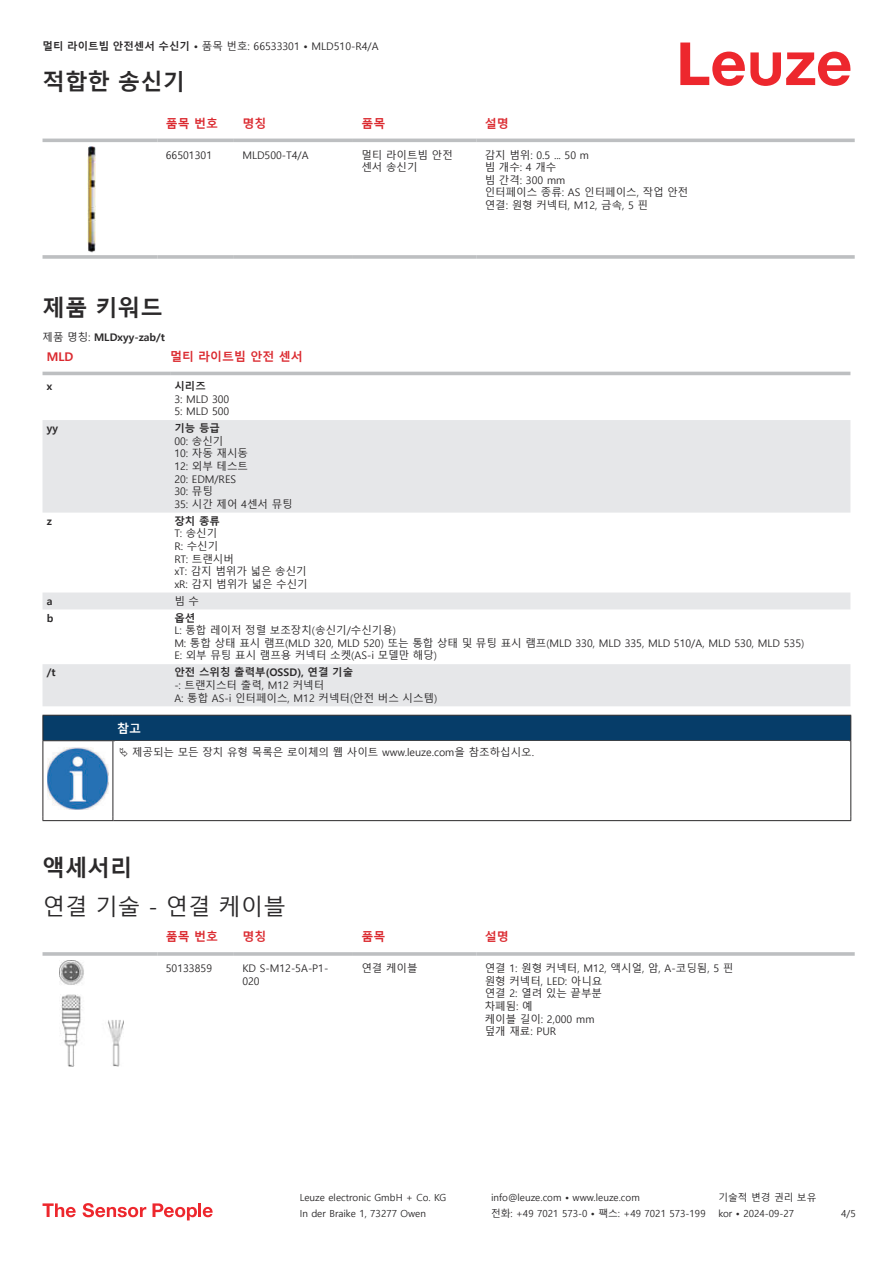
<style>
.page{position:relative;width:893px;height:1263px;background:#fff}
.page>*{position:absolute;margin:0;border:0;box-sizing:border-box;transform-origin:0 0}
.t1{font:700 22.5px "Malgun Gothic";color:#2b292a}
.t2{font:22.5px "Malgun Gothic";color:#2b292a}
.t3{font:700 12px "Malgun Gothic";color:#db2a30}
.t4{font:700 12px "Malgun Gothic";color:#fff}
.t5{font:10.5px/12.6px "Malgun Gothic";color:#2b292a}
.t6{font:700 10.5px "Malgun Gothic";color:#2b292a}
.t7{font:9.75px "Malgun Gothic";color:#2b292a}
.s1{font-weight:700}
.s2{font-weight:400}
</style>
<div class="page">
<svg style="left:680px;top:43px;width:170px;height:43px"></svg>
<svg style="left:43px;top:138px;width:812px;height:1px"></svg>
<hr style="left:43px;top:139px;width:114px;height:3px;background:#bdbfc1">
<hr style="left:157px;top:139px;width:77px;height:3px;background:#bdbfc1">
<hr style="left:234px;top:139px;width:119px;height:3px;background:#bdbfc1">
<hr style="left:353px;top:139px;width:123px;height:3px;background:#bdbfc1">
<hr style="left:476px;top:139px;width:379px;height:3px;background:#bdbfc1">
<svg style="left:43px;top:255px;width:114px;height:4px"></svg>
<hr style="left:157px;top:255px;width:77px;height:4px;background:#c7c8ca">
<hr style="left:234px;top:255px;width:119px;height:4px;background:#bdbfc1">
<svg style="left:353px;top:255px;width:123px;height:4px"></svg>
<hr style="left:476px;top:255px;width:379px;height:4px;background:#c7c8ca">
<img style="left:87px;top:146px;width:9px;height:107px">
<div style="left:43px;top:371px;width:807px;height:5px;background:#ebeced"></div>
<svg style="left:43px;top:420px;width:807px;height:286px;fill:#e6e7e9"></svg>
<hr style="left:43px;top:372px;width:127px;height:3px;background:#bdbfc1">
<hr style="left:170px;top:372px;width:680px;height:3px;background:#bdbfc1">
<hr style="left:43px;top:952px;width:114px;height:4px;background:#bdbfc1">
<hr style="left:157px;top:952px;width:77px;height:4px;background:#c8cacc">
<hr style="left:234px;top:952px;width:119px;height:4px;background:#c3c5c7">
<hr style="left:353px;top:952px;width:123px;height:4px;background:#bdbfc1">
<hr style="left:476px;top:952px;width:379px;height:4px;background:#c8cacc">
<img style="left:59px;top:960px;width:65px;height:106px">
<svg style="left:43px;top:1203px;width:33px;height:14px"></svg>
<svg style="left:83px;top:1203px;width:63px;height:14px"></svg>
<svg style="left:153px;top:1203px;width:44px;height:17px"></svg>
<hr style="left:198px;top:1203px;width:3px;height:14px;background:#ed272d">
<svg style="left:203px;top:1207px;width:10px;height:10px"></svg>
<div style="left:43px;top:715px;width:808px;height:26px;background:#063d69"></div>
<hr style="left:113px;top:740px;width:738px;height:1px;background:#2b292a">
<hr style="left:43px;top:741px;width:1px;height:75px;background:#2b292a">
<hr style="left:113px;top:741px;width:1px;height:75px;background:#2b292a">
<hr style="left:850px;top:741px;width:1px;height:75px;background:#2b292a">
<hr style="left:43px;top:820px;width:70px;height:1px;background:#2b292a">
<hr style="left:113px;top:820px;width:738px;height:1px;background:#2b292a">
<img style="left:47px;top:747px;width:61px;height:63px">
<p class="t5" style="left:43px;top:40px;width:338px"><span class="s1">멀티 라이트빔 안전센서 수신기 •</span> 품목 번호: 66533301 <span class="s1">•</span> MLD510-R4/A</p>
<h1 class="t1" style="left:43px;top:69px;width:144px">적합한 송신기</h1>
<p class="t3" style="left:166px;top:116px;width:54px">품목 번호</p>
<p class="t3" style="left:242px;top:116px;width:25px">명칭</p>
<p class="t3" style="left:361px;top:116px;width:25px">품목</p>
<p class="t3" style="left:485px;top:116px;width:25px">설명</p>
<p class="t5" style="left:166px;top:149px;width:48px">66501301</p>
<p class="t5" style="left:242px;top:149px;width:68px">MLD500-T4/A</p>
<p class="t5" style="left:361px;top:149px;width:93px">멀티 라이트빔 안전 센서 송신기</p>
<p class="t5" style="left:485px;top:149px;width:205px">감지 범위: 0.5 ... 50 m<br>빔 개수: 4 개수<br>빔 간격: 300 mm<br>인터페이스 종류: AS 인터페이스, 작업 안전 연결: 원형 커넥터, M12, 금속, 5 핀</p>
<h1 class="t1" style="left:43px;top:294px;width:122px">제품 키워드</h1>
<p class="t6" style="left:43px;top:331px;width:124px"><span class="s2">제품 명칭:</span> MLDxyy‑zab/t</p>
<p class="t3" style="left:47px;top:350px;width:28px">MLD</p>
<p class="t3" style="left:170px;top:349px;width:134px">멀티 라이트빔 안전 센서</p>
<p class="t6" style="left:47px;top:380px;width:7px">x</p>
<p class="t6" style="left:174px;top:380px;width:33px">시리즈</p>
<p class="t5" style="left:174px;top:393px;width:57px">3: MLD 300<br>5: MLD 500</p>
<p class="t6" style="left:47px;top:422px;width:13px">yy</p>
<p class="t6" style="left:174px;top:422px;width:47px">기능 등급</p>
<p class="t5" style="left:174px;top:435px;width:120px">00: 송신기<br>10: 자동 재시동<br>12: 외부 테스트<br>20: EDM/RES<br>30: 뮤팅<br>35: 시간 제어 4센서 뮤팅</p>
<p class="t6" style="left:47px;top:515px;width:7px">z</p>
<p class="t6" style="left:174px;top:515px;width:47px">장치 종류</p>
<p class="t5" style="left:174px;top:527px;width:135px">T: 송신기<br>R: 수신기<br>RT: 트랜시버<br>xT: 감지 범위가 넓은 송신기 xR: 감지 범위가 넓은 수신기</p>
<p class="t6" style="left:47px;top:595px;width:7px">a</p>
<p class="t5" style="left:174px;top:595px;width:26px">빔 수</p>
<p class="t6" style="left:47px;top:612px;width:8px">b</p>
<p class="t6" style="left:174px;top:612px;width:22px">옵션</p>
<p class="t5" style="left:174px;top:624px;width:631px">L: 통합 레이저 정렬 보조장치(송신기/수신기용)<br>M: 통합 상태 표시 램프(MLD 320, MLD 520) 또는 통합 상태 및 뮤팅 표시 램프(MLD 330, MLD 335, MLD 510/A, MLD 530, MLD 535)<br>E: 외부 뮤팅 표시 램프용 커넥터 소켓(AS-i 모델만 해당)</p>
<p class="t6" style="left:47px;top:666px;width:10px">/t</p>
<p class="t6" style="left:174px;top:666px;width:180px">안전 스위칭 출력부(OSSD), 연결 기술</p>
<p class="t5" style="left:174px;top:679px;width:264px">-: 트랜지스터 출력, M12 커넥터<br>A: 통합 AS-i 인터페이스, M12 커넥터(안전 버스 시스템)</p>
<p class="t4" style="left:117px;top:721px;width:25px">참고</p>
<p class="t5" style="left:132px;top:746px;width:403px">제공되는 모든 장치 유형 목록은 로이체의 웹 사이트 www.leuze.com을 참조하십시오.</p>
<h1 class="t1" style="left:43px;top:854px;width:91px">액세서리</h1>
<h1 class="t2" style="left:43px;top:893px;width:245px">연결 기술 - 연결 케이블</h1>
<p class="t3" style="left:166px;top:930px;width:54px">품목 번호</p>
<p class="t3" style="left:242px;top:930px;width:25px">명칭</p>
<p class="t3" style="left:361px;top:930px;width:25px">품목</p>
<p class="t3" style="left:485px;top:930px;width:25px">설명</p>
<p class="t5" style="left:166px;top:962px;width:48px">50133859</p>
<p class="t5" style="left:242px;top:962px;width:88px">KD S-M12-5A-P1-<br>020</p>
<p class="t5" style="left:361px;top:962px;width:58px">연결 케이블</p>
<p class="t5" style="left:485px;top:962px;width:250px">연결 1: 원형 커넥터, M12, 액시얼, 암, A-코딩됨, 5 핀 원형 커넥터, LED: 아니요<br>연결 2: 열려 있는 끝부분<br>차폐됨: 예<br>케이블 길이: 2,000 mm<br>덮개 재료: PUR</p>
<p class="t7" style="left:300px;top:1192px;width:148px">Leuze electronic GmbH + Co. KG</p>
<p class="t7" style="left:491px;top:1192px;width:150px">info@leuze.com • www.leuze.com</p>
<p class="t7" style="left:718px;top:1192px;width:100px">기술적 변경 권리 보유</p>
<p class="t7" style="left:300px;top:1208px;width:128px">In der Braike 1, 73277 Owen</p>
<p class="t7" style="left:491px;top:1208px;width:216px">전화: +49 7021 573-0 • 팩스: +49 7021 573-199</p>
<p class="t7" style="left:718px;top:1208px;width:77px">kor • 2024-09-27</p>
<p class="t7" style="left:841px;top:1208px;width:16px">4/5</p>
</div>
